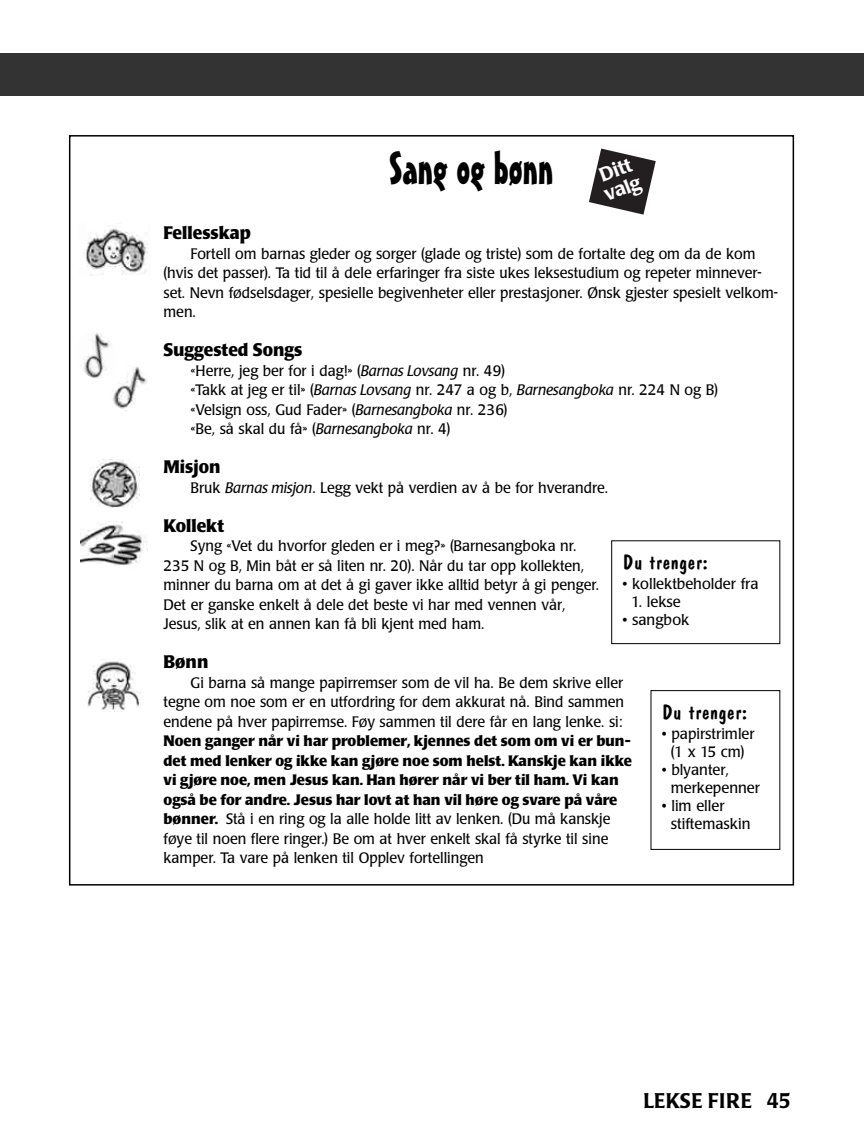
<style>
.page{position:relative;width:864px;height:1148px;background:#fff}
.page>*{position:absolute;margin:0;border:0;box-sizing:border-box;transform-origin:0 0}
.t1{font:45px "Mister Earl BT";color:#000}
.t2{font:21px "Dom Casual";color:#000;scale:1.05 1}
.t3{font:500 21px "Poppl Laudatio";letter-spacing:.02em;color:#000;scale:.95 1}
.t4{font:500 19.5px/19.5px "Poppl Laudatio";color:#fff}
.t5{font:700 18px "Poppl Laudatio";color:#000;scale:.95 1}
.t6{font:15px/19.5px "Poppl Laudatio";color:#000;scale:.95 1}
.t7{font:700 15px/19.5px "Poppl Laudatio";color:#000}
.t8{font:15px/18px "Poppl Laudatio";color:#000}
.s1{font-style:italic}
.s2{font-weight:400}
</style>
<div class="page">
<div style="left:0;top:53px;width:864px;height:43px;background:#333"></div>
<img style="left:86px;top:228px;width:62px;height:48px">
<img style="left:84px;top:333px;width:26px;height:45px">
<img style="left:90px;top:459px;width:49px;height:48px">
<img style="left:81px;top:521px;width:66px;height:44px">
<img style="left:87px;top:661px;width:53px;height:50px">
<img style="left:111px;top:364px;width:37px;height:48px;border-radius:19px">
<svg style="left:589px;top:148px;width:67px;height:67px"></svg>
<div style="left:611px;top:540px;width:169px;height:104px;border:1px solid #000"></div>
<h1 class="t1" style="left:389px;top:151px;width:166px">Sang og bønn</h1>
<h3 class="t4" style="left:595px;top:169px;width:40px;rotate:-21deg">Ditt valg</h3>
<p class="t5" style="left:164px;top:225px;width:93px">Fellesskap</p>
<p class="t6" style="left:164px;top:245px;width:648px;text-indent:27px">Fortell om barnas gleder og sorger (glade og triste) som de fortalte deg om da de kom (hvis det passer). Ta tid til å dele erfaringer fra siste ukes leksestudium og repeter minnever&shy;set. Nevn fødselsdager, spesielle begivenheter eller prestasjoner. Ønsk gjester spesielt velkom&shy;men.</p>
<p class="t5" style="left:164px;top:342px;width:148px">Suggested Songs</p>
<p class="t6" style="left:191px;top:362px;width:557px">«Herre, jeg ber for i dag!» (<span class="s1">Barnas Lovsang</span> nr. 49)<br>«Takk at jeg er til» (<span class="s1">Barnas Lovsang</span> nr. 247 a og b, <span class="s1">Barnesangboka</span> nr. 224 N og B) «Velsign oss, Gud Fader» (<span class="s1">Barnesangboka</span> nr. 236)<br>«Be, så skal du få» (<span class="s1">Barnesangboka</span> nr. 4)</p>
<p class="t5" style="left:164px;top:459px;width:61px">Misjon</p>
<p class="t6" style="left:191px;top:479px;width:441px">Bruk <span class="s1">Barnas misjon</span>. Legg vekt på verdien av å be for hverandre.</p>
<p class="t5" style="left:164px;top:518px;width:65px">Kollekt</p>
<p class="t6" style="left:164px;top:538px;width:460px;text-indent:27px">Syng «Vet du hvorfor gleden er i meg?» (Barnesangboka nr.<br>235 N og B, Min båt er så liten nr. 20). Når du tar opp kollekten, minner du barna om at det å gi gaver ikke alltid betyr å gi penger.<br>Det er ganske enkelt å dele det beste vi har med vennen vår, Jesus, slik at en annen kan få bli kjent med ham.</p>
<p class="t5" style="left:164px;top:654px;width:49px">Bønn</p>
<p class="t6" style="left:164px;top:674px;width:486px;text-align:justify;text-indent:27px">Gi barna så mange papirremser som de vil ha. Be dem skrive eller tegne om noe som er en utfordring for dem akkurat nå. Bind sammen endene på hver papirremse. Føy sammen til dere får en lang lenke. si:</p>
<p class="t7" style="left:164px;top:733px;width:470px">Noen ganger når vi har problemer, kjennes det som om vi er bun&shy;det med lenker og ikke kan gjøre noe som helst. Kanskje kan ikke vi gjøre noe, men Jesus kan. Han hører når vi ber til ham. Vi kan også be for andre. Jesus har lovt at han vil høre og svare på våre bønner. <span class="s2">Stå i en ring og la alle holde litt av lenken. (Du må kanskje føye til noen flere ringer.) Be om at hver enkelt skal få styrke til sine kamper. Ta vare på lenken til Opplev fortellingen</span></p>
<h2 class="t2" style="left:623px;top:553px;width:83px">Du trenger:</h2>
<p class="t8" style="left:623px;top:576px;width:138px">• kollektbeholder fra</p>
<p class="t8" style="left:632px;top:594px;width:51px">1. lekse</p>
<p class="t8" style="left:623px;top:612px;width:68px">• sangbok</p>
<h2 class="t2" style="left:662px;top:703px;width:83px">Du trenger:</h2>
<p class="t8" style="left:662px;top:726px;width:94px;text-align:center">• papirstrimler (1 x 15 cm)</p>
<p class="t8" style="left:671px;top:762px;width:91px;text-indent:-9px">• blyanter, merkepenner</p>
<p class="t8" style="left:671px;top:798px;width:81px;text-indent:-9px">• lim eller stiftemaskin</p>
<h2 class="t3" style="left:643px;top:1092px;width:157px">LEKSE FIRE 45</h2>
</div>
